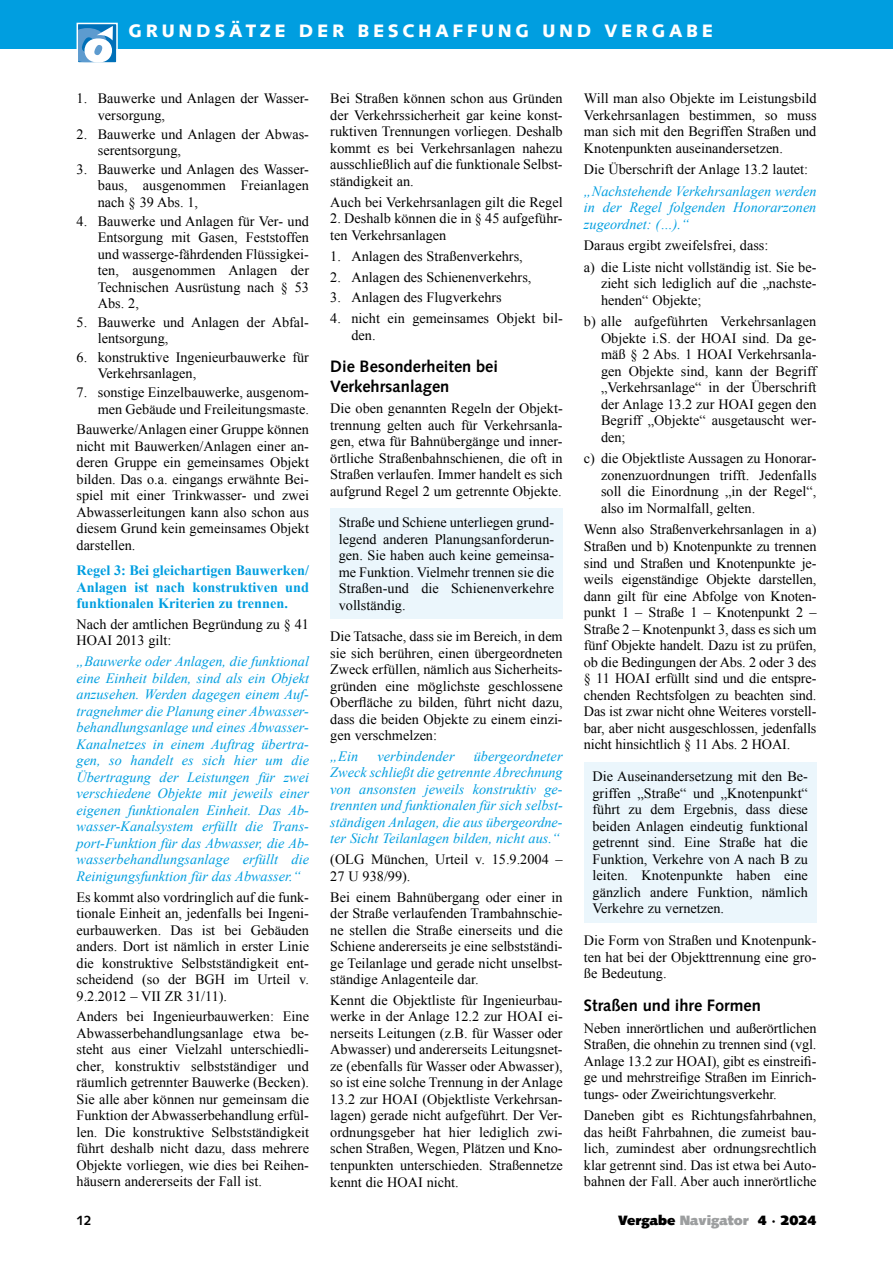
<style>
.page{position:relative;width:893px;height:1263px;background:#fff}
.page>*{position:absolute;margin:0;border:0;box-sizing:border-box;transform-origin:0 0}
.t1{font:900 18px "Syntax LT";letter-spacing:.2em;color:#fff}
.t2{font:700 16.5px/19.8px "Syntax LT";color:#000}
.t3{font:14.25px/16.5px "Times New Roman";color:#000;text-align:justify}
.t4{font:italic 14.25px/16.5px "Times New Roman";color:#009ee0;text-align:justify}
.t5{font:700 14.25px/16.5px "Times New Roman";color:#009ee0;text-align:justify}
.t6{font:900 13.5px "Syntax LT";color:#000}
.t7{font:700 13.5px "Syntax LT";color:#000}
.s1{color:#9c9e9f}
</style>
<div class="page">
<div style="left:584px;top:763px;width:232px;height:160px;background:#ebf6fc"></div>
<div style="left:330px;top:508px;width:233px;height:110px;background:#ebf6fc"></div>
<div style="left:0;top:0;width:893px;height:49px;background:#009ee0"></div>
<svg style="left:76px;top:22px;width:42px;height:41px"></svg>
<p class="t1" style="left:128px;top:20px;width:84px">GRU NDSÄTZE</p>
<p class="t1" style="left:299px;top:20px;width:16px">DER</p>
<p class="t1" style="left:357px;top:20px;width:30px">BESC</p>
<p class="t1" style="left:418px;top:20px;width:33px">HAFFU</p>
<p class="t1" style="left:498px;top:20px;width:140px">NG U ND VERGABE</p>
<p class="t3" style="left:98px;top:90px;width:213px;text-indent:-21px">1. Bauwerke und Anlagen der Wasser&shy;versorgung,</p>
<p class="t3" style="left:98px;top:125px;width:213px;text-indent:-21px">2. Bauwerke und Anlagen der Abwas&shy;serentsorgung,</p>
<p class="t3" style="left:98px;top:161px;width:213px;text-indent:-21px">3. Bauwerke und Anlagen des Wasser&shy;baus, ausgenommen Freianlagen nach § 39 Abs. 1,</p>
<p class="t3" style="left:98px;top:212px;width:213px;text-indent:-21px">4. Bauwerke und Anlagen für Ver- und Entsorgung mit Gasen, Feststoffen und wasserge-fährdenden Flüssigkei&shy;ten, ausgenommen Anlagen der Technischen Ausrüstung nach § 53<br>Abs. 2,</p>
<p class="t3" style="left:98px;top:313px;width:213px;text-indent:-21px">5. Bauwerke und Anlagen der Abfal&shy;lentsorgung,</p>
<p class="t3" style="left:98px;top:349px;width:213px;text-indent:-21px">6. konstruktive Ingenieurbauwerke für<br>Verkehrsanlagen,</p>
<p class="t3" style="left:77px;top:384px;width:234px;text-align:right">7. sonstige Einzelbauwerke, ausgenom&shy;men Gebäude und Freileitungsmaste.</p>
<p class="t3" style="left:77px;top:421px;width:234px">Bauwerke/Anlagen einer Gruppe können nicht mit Bauwerken/Anlagen einer an&shy;deren Gruppe ein gemeinsames Objekt bilden. Das o.a. eingangs erwähnte Bei&shy;spiel mit einer Trinkwasser- und zwei Abwasserleitungen kann also schon aus diesem Grund kein gemeinsames Objekt darstellen.</p>
<p class="t5" style="left:77px;top:562px;width:234px">Regel 3: Bei gleichartigen Bauwerken/ Anlagen ist nach konstruktiven und funktionalen Kriterien zu trennen.</p>
<p class="t3" style="left:77px;top:616px;width:234px">Nach der amtlichen Begründung zu § 41<br>HOAI 2013 gilt:</p>
<p class="t4" style="left:77px;top:653px;width:234px">„Bauwerke oder Anlagen, die funktional eine Einheit bilden, sind als ein Objekt anzusehen. Werden dagegen einem Auf&shy;tragnehmer die Planung einer Abwasser&shy;behandlungsanlage und eines Abwasser-Kanalnetzes in einem Auftrag übertra&shy;gen, so handelt es sich hier um die Übertragung der Leistungen für zwei verschiedene Objekte mit jeweils einer eigenen funktionalen Einheit. Das Ab&shy;wasser-Kanalsystem erfüllt die Trans&shy;port-Funktion für das Abwasser, die Ab&shy;wasserbehandlungsanlage erfüllt die Reinigungsfunktion für das Abwasser.“</p>
<p class="t3" style="left:77px;top:888px;width:234px">Es kommt also vordringlich auf die funk&shy;tionale Einheit an, jedenfalls bei Ingeni&shy;eurbauwerken. Das ist bei Gebäuden anders. Dort ist nämlich in erster Linie die konstruktive Selbstständigkeit ent&shy;scheidend (so der BGH im Urteil v.<br>9.2.2012 – VII ZR 31/11).</p>
<p class="t3" style="left:77px;top:1008px;width:234px">Anders bei Ingenieurbauwerken: Eine Abwasserbehandlungsanlage etwa be&shy;steht aus einer Vielzahl unterschiedli&shy;cher, konstruktiv selbstständiger und räumlich getrennter Bauwerke (Becken).<br>Sie alle aber können nur gemeinsam die Funktion der Abwasserbehandlung erfül&shy;len. Die konstruktive Selbstständigkeit führt deshalb nicht dazu, dass mehrere Objekte vorliegen, wie dies bei Reihen&shy;häusern andererseits der Fall ist.</p>
<p class="t3" style="left:330px;top:90px;width:234px">Bei Straßen können schon aus Gründen der Verkehrssicherheit gar keine konst&shy;ruktiven Trennungen vorliegen. Deshalb kommt es bei Verkehrsanlagen nahezu ausschließlich auf die funktionale Selbst&shy;ständigkeit an.</p>
<p class="t3" style="left:330px;top:194px;width:234px">Auch bei Verkehrsanlagen gilt die Regel</p>
<p class="t3" style="left:330px;top:210px;width:234px">2. Deshalb können die in § 45 aufgeführ&shy;ten Verkehrsanlagen</p>
<p class="t3" style="left:330px;top:247px;width:194px">1. Anlagen des Straßenverkehrs,</p>
<p class="t3" style="left:330px;top:268px;width:203px">2. Anlagen des Schienenverkehrs,</p>
<p class="t3" style="left:330px;top:289px;width:173px">3. Anlagen des Flugverkehrs</p>
<p class="t3" style="left:352px;top:310px;width:213px;text-indent:-21px">4. nicht ein gemeinsames Objekt bil&shy;den.</p>
<p class="t2" style="left:330px;top:357px;width:169px">Die Besonderheiten bei<br>Verkehrsanlagen</p>
<p class="t3" style="left:330px;top:400px;width:234px">Die oben genannten Regeln der Objekt&shy;trennung gelten auch für Verkehrsanla&shy;gen, etwa für Bahnübergänge und inner&shy;örtliche Straßenbahnschienen, die oft in Straßen verlaufen. Immer handelt es sich aufgrund Regel 2 um getrennte Objekte.</p>
<p class="t3" style="left:339px;top:514px;width:217px">Straße und Schiene unterliegen grund&shy;legend anderen Planungsanforderun&shy;gen. Sie haben auch keine gemeinsa&shy;me Funktion. Vielmehr trennen sie die Straßen-und die Schienenverkehre vollständig.</p>
<p class="t3" style="left:330px;top:628px;width:234px">Die Tatsache, dass sie im Bereich, in dem sie sich berühren, einen übergeordneten Zweck erfüllen, nämlich aus Sicherheits&shy;gründen eine möglichste geschlossene Oberfläche zu bilden, führt nicht dazu, dass die beiden Objekte zu einem einzi&shy;gen verschmelzen:</p>
<p class="t4" style="left:330px;top:747px;width:30px">„Ein</p>
<p class="t4" style="left:377px;top:747px;width:79px">verbindender</p>
<p class="t4" style="left:330px;top:747px;width:234px;text-indent:143px">übergeordneter Zweck schließt die getrennte Abrechnung von ansonsten jeweils konstruktiv ge&shy;trennten und funktionalen für sich selbst&shy;ständigen Anlagen, die aus übergeordne&shy;ter Sicht Teilanlagen bilden, nicht aus.“</p>
<p class="t3" style="left:330px;top:851px;width:234px">(OLG München, Urteil v. 15.9.2004 –<br>27 U 938/99).</p>
<p class="t3" style="left:330px;top:888px;width:234px">Bei einem Bahnübergang oder einer in der Straße verlaufenden Trambahnschie&shy;ne stellen die Straße einerseits und die Schiene andererseits je eine selbstständi&shy;ge Teilanlage und gerade nicht unselbst&shy;ständige Anlagenteile dar.</p>
<p class="t3" style="left:330px;top:992px;width:234px">Kennt die Objektliste für Ingenieurbau&shy;werke in der Anlage 12.2 zur HOAI ei&shy;nerseits Leitungen (z.B. für Wasser oder Abwasser) und andererseits Leitungsnet&shy;ze (ebenfalls für Wasser oder Abwasser), so ist eine solche Trennung in der Anlage 13.2 zur HOAI (Objektliste Verkehrsan&shy;lagen) gerade nicht aufgeführt. Der Ver&shy;ordnungsgeber hat hier lediglich zwi&shy;schen Straßen, Wegen, Plätzen und Kno&shy;tenpunkten unterschieden. Straßennetze kennt die HOAI nicht.</p>
<p class="t3" style="left:584px;top:90px;width:234px">Will man also Objekte im Leistungsbild Verkehrsanlagen bestimmen, so muss man sich mit den Begriffen Straßen und Knotenpunkten auseinandersetzen.</p>
<p class="t3" style="left:584px;top:161px;width:226px">Die Überschrift der Anlage 13.2 lautet:</p>
<p class="t4" style="left:584px;top:183px;width:234px">„Nachstehende Verkehrsanlagen werden in der Regel folgenden Honorarzonen zugeordnet: (…).“</p>
<p class="t3" style="left:584px;top:235px;width:234px;line-height:21.5px">Daraus ergibt zweifelsfrei, dass:<br>a) die Liste nicht vollständig ist. Sie be-</p>
<p class="t3" style="left:601px;top:275px;width:217px">zieht sich lediglich auf die „nachste&shy;henden“ Objekte;</p>
<p class="t3" style="left:601px;top:313px;width:217px;text-indent:-17px">b) alle aufgeführten Verkehrsanlagen Objekte i.S. der HOAI sind. Da ge&shy;mäß § 2 Abs. 1 HOAI Verkehrsanla&shy;gen Objekte sind, kann der Begriff „Verkehrsanlage“ in der Überschrift der Anlage 13.2 zur HOAI gegen den Begriff „Objekte“ ausgetauscht wer&shy;den;</p>
<p class="t3" style="left:601px;top:450px;width:217px;text-indent:-17px">c) die Objektliste Aussagen zu Honorar&shy;zonenzuordnungen trifft. Jedenfalls soll die Einordnung „in der Regel“, also im Normalfall, gelten.</p>
<p class="t3" style="left:584px;top:521px;width:234px">Wenn also Straßenverkehrsanlagen in a)<br>Straßen und b) Knotenpunkte zu trennen sind und Straßen und Knotenpunkte je&shy;weils eigenständige Objekte darstellen, dann gilt für eine Abfolge von Knoten&shy;punkt 1 – Straße 1 – Knotenpunkt 2 – Straße 2 – Knotenpunkt 3, dass es sich um fünf Objekte handelt. Dazu ist zu prüfen, ob die Bedingungen der Abs. 2 oder 3 des § 11 HOAI erfüllt sind und die entspre&shy;chenden Rechtsfolgen zu beachten sind.<br>Das ist zwar nicht ohne Weiteres vorstell&shy;bar, aber nicht ausgeschlossen, jedenfalls nicht hinsichtlich § 11 Abs. 2 HOAI.</p>
<p class="t3" style="left:592px;top:768px;width:217px">Die Auseinandersetzung mit den Be&shy;griffen „Straße“ und „Knotenpunkt“ führt zu dem Ergebnis, dass diese beiden Anlagen eindeutig funktional getrennt sind. Eine Straße hat die Funktion, Verkehre von A nach B zu leiten. Knotenpunkte haben eine gänzlich andere Funktion, nämlich Verkehre zu vernetzen.</p>
<p class="t3" style="left:584px;top:932px;width:234px">Die Form von Straßen und Knotenpunk&shy;ten hat bei der Objekttrennung eine gro&shy;ße Bedeutung.</p>
<p class="t2" style="left:584px;top:996px;width:178px">Straßen und ihre Formen</p>
<p class="t3" style="left:584px;top:1020px;width:234px">Neben innerörtlichen und außerörtlichen Straßen, die ohnehin zu trennen sind (vgl.<br>Anlage 13.2 zur HOAI), gibt es einstreifi&shy;ge und mehrstreifige Straßen im Einrich&shy;tungs- oder Zweirichtungsverkehr.</p>
<p class="t3" style="left:584px;top:1107px;width:234px">Daneben gibt es Richtungsfahrbahnen, das heißt Fahrbahnen, die zumeist bau&shy;lich, zumindest aber ordnungsrechtlich klar getrennt sind. Das ist etwa bei Auto&shy;bahnen der Fall. Aber auch innerörtliche</p>
<p class="t7" style="left:77px;top:1212px;width:17px">12</p>
<p class="t6" style="left:618px;top:1212px;width:200px">Vergabe <span class="s1">Navigator</span> 4 · 2024</p>
</div>
